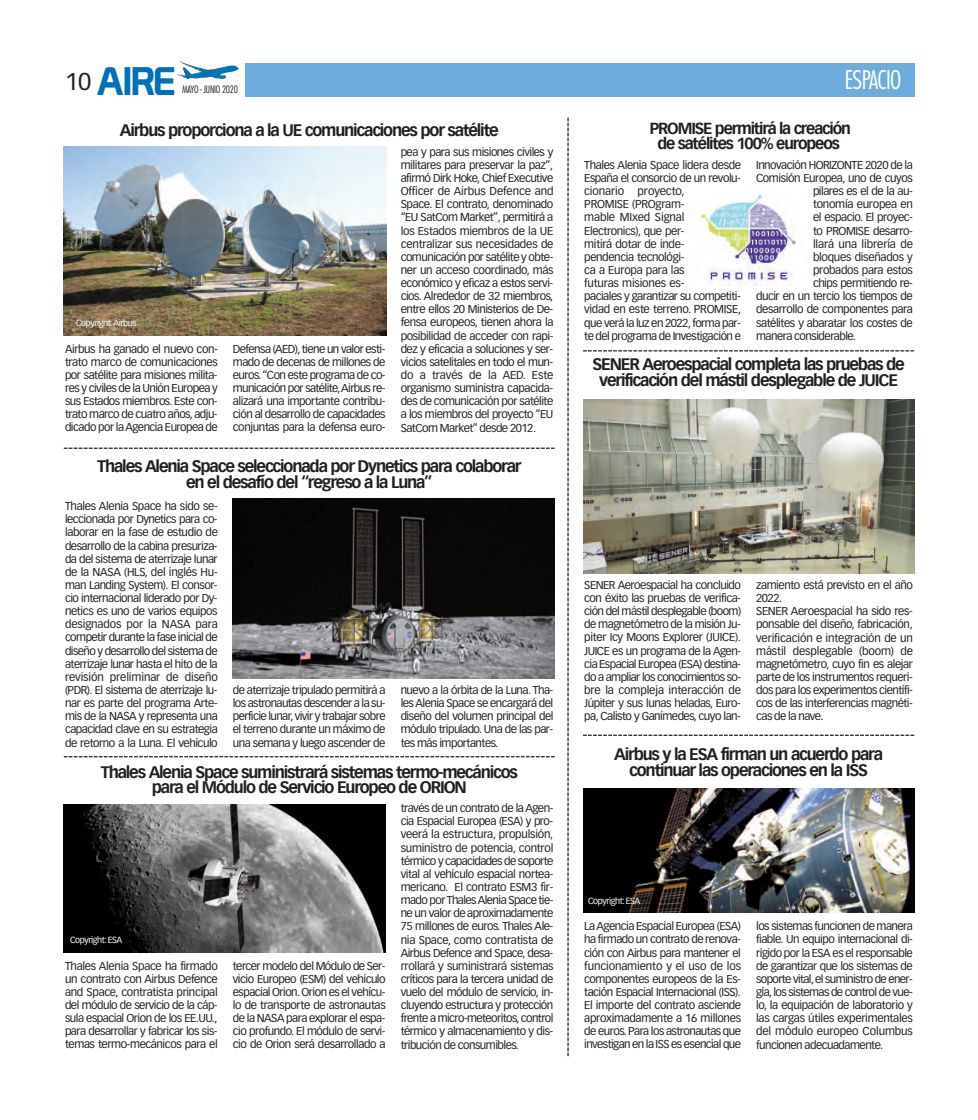
<style>
.page{position:relative;width:978px;height:1120px;background:#fff}
.page>*{position:absolute;margin:0;border:0;box-sizing:border-box;transform-origin:0 0}
.t1{font:38.88px "Prototype";color:#0070b8}
.t2{font:300 condensed 25px "Futura";letter-spacing:-.025em;color:#fff}
.t3{font:700 16.25px/16.2px "Vectora LH";letter-spacing:-.07em;color:#231f20;text-align:center}
.t4{font:700 15.62px/15px "Vectora LH";letter-spacing:-.07em;color:#231f20;text-align:center}
.t5{font:11.25px/13.1px "Vectora LH";letter-spacing:-.045em;color:#231f20;text-align:justify}
.t6{font:11.25px "Vectora LH";letter-spacing:-.025em;color:#231f20}
.t7{font:11.25px "Vectora LH";letter-spacing:-.01em;color:#231f20}
.t8{font:300 condensed 10px "Futura";letter-spacing:-.025em;color:#231f20}
.t9{font:8.75px "Vectora LH";letter-spacing:-.05em;color:#fff}
.s1{font-family:"Vectora LH";font-size:23.75px;color:#231f20}
</style>
<div class="page">
<div style="left:245px;top:64px;width:669px;height:33px;background:#6eacdd"></div>
<img style="left:177px;top:61px;width:62px;height:18px">
<svg style="left:567px;top:118px;width:2px;height:938px;background:#979595"></svg>
<svg style="left:64px;top:447px;width:491px;height:2px"></svg>
<svg style="left:583px;top:350px;width:331px;height:1px"></svg>
<img style="left:64px;top:804px;width:321px;height:148px">
<img style="left:64px;top:146px;width:322px;height:189px">
<svg style="left:64px;top:756px;width:491px;height:1px"></svg>
<img style="left:232px;top:498px;width:323px;height:180px">
<img style="left:583px;top:400px;width:331px;height:173px">
<img style="left:698px;top:193px;width:98px;height:92px">
<svg style="left:583px;top:734px;width:331px;height:2px"></svg>
<img style="left:583px;top:788px;width:331px;height:124px">
<p class="t1" style="left:65px;top:58px;width:112px"><span class="s1">10</span> AIRE</p>
<p class="t8" style="left:182px;top:85px;width:57px">MAYO - JUNIO 2020</p>
<p class="t3" style="left:120px;top:121px;width:380px">Airbus proporciona a la UE comunicaciones por satélite</p>
<p class="t9" style="left:76px;top:319px;width:62px">Copyright: Airbus</p>
<p class="t5" style="left:65px;top:343px;width:154px">Airbus ha ganado el nuevo con&shy;trato marco de comunicaciones por satélite para misiones milita&shy;res y civiles de la Unión Europea y sus Estados miembros. Este con&shy;trato marco de cuatro años, adju&shy;dicado por la Agencia Europea de</p>
<p class="t5" style="left:233px;top:343px;width:154px">Defensa (AED), tiene un valor esti&shy;mado de decenas de millones de euros. “Con este programa de co&shy;municación por satélite, Airbus re&shy;alizará una importante contribu&shy;ción al desarrollo de capacidades conjuntas para la defensa euro-</p>
<p class="t5" style="left:401px;top:146px;width:154px">pea y para sus misiones civiles y militares para preservar la paz”, afirmó Dirk Hoke, Chief Executive Officer de Airbus Defence and Space. El contrato, denominado “EU SatCom Market”, permitirá a los Estados miembros de la UE centralizar sus necesidades de comunicación por satélite y obte&shy;ner un acceso coordinado, más económico y eficaz a estos servi&shy;cios. Alrededor de 32 miembros, entre ellos 20 Ministerios de De&shy;fensa europeos, tienen ahora la posibilidad de acceder con rapi&shy;dez y eficacia a soluciones y ser&shy;vicios satelitales en todo el mun&shy;do a través de la AED. Este organismo suministra capacida&shy;des de comunicación por satélite a los miembros del proyecto “EU SatCom Market” desde 2012.</p>
<p class="t3" style="left:97px;top:457px;width:426px">Thales Alenia Space seleccionada por Dynetics para colaborar en el desafío del “regreso a la Luna”</p>
<p class="t5" style="left:65px;top:500px;width:154px">Thales Alenia Space ha sido se&shy;leccionada por Dynetics para co&shy;laborar en la fase de estudio de desarrollo de la cabina presuriza&shy;da del sistema de aterrizaje lunar de la NASA (HLS, del inglés Hu&shy;man Landing System). El consor&shy;cio internacional liderado por Dy&shy;netics es uno de varios equipos designados por la NASA para competir durante la fase inicial de diseño y desarrollo del sistema de aterrizaje lunar hasta el hito de la revisión preliminar de diseño (PDR). El sistema de aterrizaje lu&shy;nar es parte del programa Arte&shy;mis de la NASA y representa una capacidad clave en su estrategia de retorno a la Luna. El vehículo</p>
<p class="t5" style="left:233px;top:684px;width:154px">de aterrizaje tripulado permitirá a los astronautas descender a la su&shy;perficie lunar, vivir y trabajar sobre el terreno durante un máximo de una semana y luego ascender de</p>
<p class="t5" style="left:401px;top:684px;width:154px">nuevo a la órbita de la Luna. Tha&shy;les Alenia Space se encargará del diseño del volumen principal del módulo tripulado. Una de las par&shy;tes más importantes.</p>
<p class="t3" style="left:101px;top:764px;width:419px;line-height:15px">Thales Alenia Space suministrará sistemas termo-mecánicos para el Módulo de Servicio Europeo de ORION</p>
<p class="t9" style="left:70px;top:936px;width:54px">Copyright: ESA</p>
<p class="t5" style="left:65px;top:960px;width:154px">Thales Alenia Space ha firmado un contrato con Airbus Defence and Space, contratista principal del módulo de servicio de la cáp&shy;sula espacial Orion de los EE.UU., para desarrollar y fabricar los sis&shy;temas termo-mecánicos para el</p>
<p class="t5" style="left:233px;top:960px;width:154px">tercer modelo del Módulo de Ser&shy;vicio Europeo (ESM) del vehículo espacial Orion. Orion es el vehícu&shy;lo de transporte de astronautas de la NASA para explorar el espa&shy;cio profundo. El módulo de servi&shy;cio de Orion será desarrollado a</p>
<p class="t5" style="left:401px;top:802px;width:154px">través de un contrato de la Agen&shy;cia Espacial Europea (ESA) y pro&shy;veerá la estructura, propulsión, suministro de potencia, control térmico y capacidades de soporte vital al vehículo espacial nortea&shy;mericano. El contrato ESM3 fir&shy;mado por Thales Alenia Space tie&shy;ne un valor de aproximadamente 75 millones de euros. Thales Ale&shy;nia Space, como contratista de Airbus Defence and Space, desa&shy;rrollará y suministrará sistemas críticos para la tercera unidad de vuelo del módulo de servicio, in&shy;cluyendo estructura y protección frente a micro-meteoritos, control térmico y almacenamiento y dis&shy;tribución de consumibles.</p>
<p class="t2" style="left:845px;top:69px;width:58px">ESPACIO</p>
<p class="t4" style="left:650px;top:120px;width:203px">PROMISE permitirá la creación de satélites 100% europeos</p>
<p class="t5" style="left:584px;top:159px;width:158px;text-align:left">Thales Alenia Space lidera desde<br>España el consorcio de un revolu&shy;cionario proyecto,<br>PROMISE (PROgram-<br>mable MIxed Signal<br>Electronics), que per-<br>mitirá dotar de inde-<br>pendencia tecnológi-<br>ca a Europa para las<br>futuras misiones es-<br>paciales y garantizar su competiti&shy;vidad en este terreno. PROMISE, que verá la luz en 2022, forma par&shy;te del programa de Investigación e</p>
<p class="t5" style="left:756px;top:159px;width:158px">Innovación HORIZONTE 2020 de la</p>
<p class="t5" style="left:756px;top:172px;width:158px">Comisión Europea, uno de cuyos</p>
<p class="t5" style="left:813px;top:185px;width:101px">pilares es el de la au-</p>
<p class="t6" style="left:813px;top:200px;width:101px">tonomía europea en</p>
<p class="t5" style="left:813px;top:212px;width:102px">el espacio. El proyec-</p>
<p class="t5" style="left:813px;top:225px;width:101px">to PROMISE desarro-</p>
<p class="t7" style="left:813px;top:239px;width:101px">llará una librería de</p>
<p class="t6" style="left:813px;top:252px;width:101px">bloques diseñados y</p>
<p class="t6" style="left:813px;top:265px;width:101px">probados para estos</p>
<p class="t5" style="left:813px;top:277px;width:101px">chips permitiendo re-</p>
<p class="t5" style="left:756px;top:290px;width:158px">ducir en un tercio los tiempos de</p>
<p class="t5" style="left:756px;top:303px;width:158px">desarrollo de componentes para</p>
<p class="t5" style="left:756px;top:317px;width:158px">satélites y abaratar los costes de</p>
<p class="t5" style="left:756px;top:330px;width:101px">manera considerable.</p>
<p class="t3" style="left:592px;top:356px;width:314px">SENER Aeroespacial completa las pruebas de verificación del mástil desplegable de JUICE</p>
<p class="t5" style="left:584px;top:579px;width:158px">SENER Aeroespacial ha concluido con éxito las pruebas de verifica&shy;ción del mástil desplegable (boom) de magnetómetro de la misión Ju&shy;piter Icy Moons Explorer (JUICE).<br>JUICE es un programa de la Agen&shy;cia Espacial Europea (ESA) destina&shy;do a ampliar los conocimientos so&shy;bre la compleja interacción de Júpiter y sus lunas heladas, Euro&shy;pa, Calisto y Ganímedes, cuyo lan-</p>
<p class="t5" style="left:756px;top:579px;width:158px;text-align:left">zamiento está previsto en el año<br>2022.<br>SENER Aeroespacial ha sido res&shy;ponsable del diseño, fabricación, verificación e integración de un mástil desplegable (boom) de magnetómetro, cuyo fin es alejar parte de los instrumentos requeri&shy;dos para los experimentos científi&shy;cos de las interferencias magnéti&shy;cas de la nave.</p>
<p class="t3" style="left:614px;top:745px;width:270px">Airbus y la ESA firman un acuerdo para continuar las operaciones en la ISS</p>
<p class="t9" style="left:588px;top:897px;width:54px">Copyright: ESA</p>
<p class="t5" style="left:584px;top:920px;width:158px">La Agencia Espacial Europea (ESA) ha firmado un contrato de renova&shy;ción con Airbus para mantener el funcionamiento y el uso de los componentes europeos de la Es&shy;tación Espacial Internacional (ISS).<br>El importe del contrato asciende aproximadamente a 16 millones de euros. Para los astronautas que investigan en la ISS es esencial que</p>
<p class="t5" style="left:756px;top:920px;width:158px">los sistemas funcionen de manera fiable. Un equipo internacional di&shy;rigido por la ESA es el responsable de garantizar que los sistemas de soporte vital, el suministro de ener&shy;gía, los sistemas de control de vue&shy;lo, la equipación de laboratorio y las cargas útiles experimentales del módulo europeo Columbus funcionen adecuadamente.</p>
</div>
